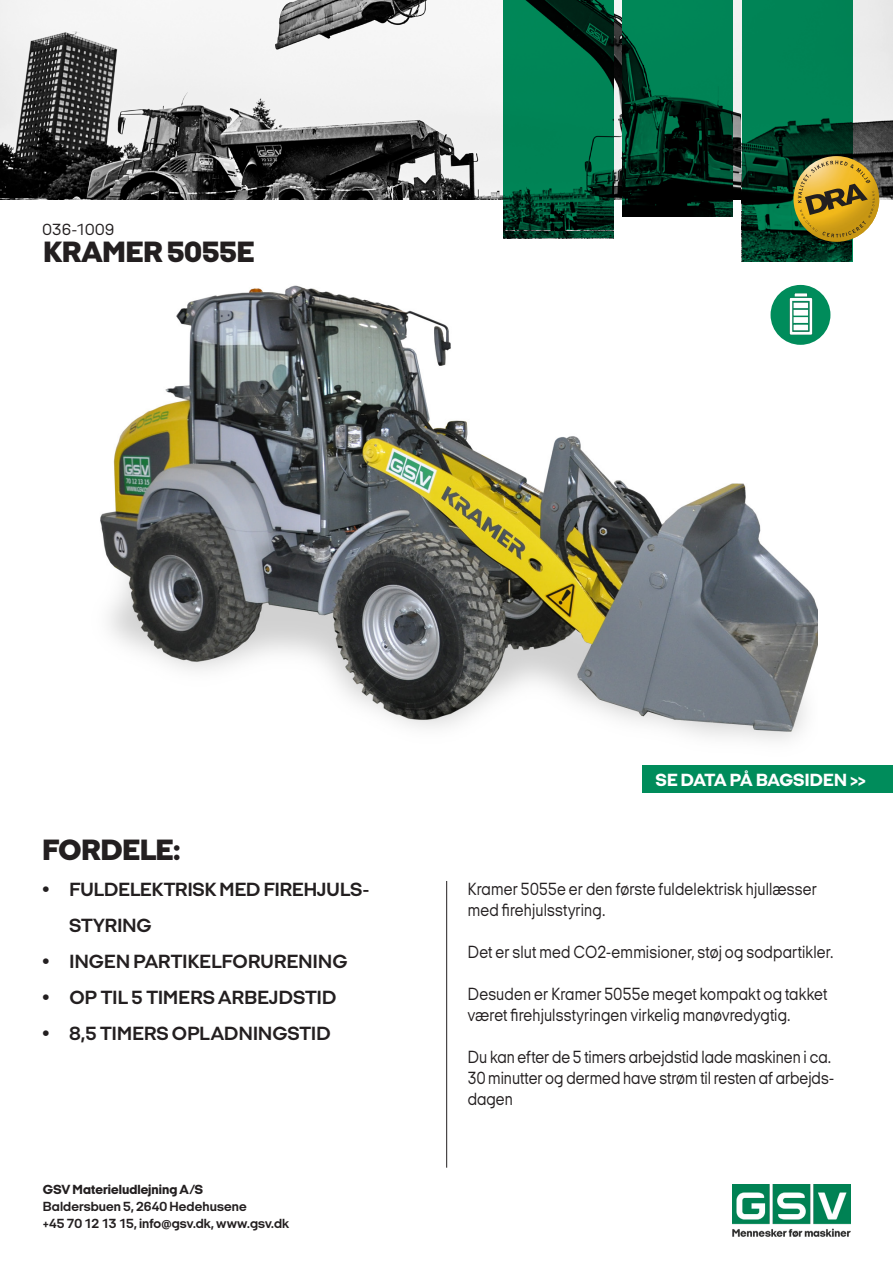
<style>
.page{position:relative;width:893px;height:1263px;background:#fff}
.page>*{position:absolute;margin:0;border:0;box-sizing:border-box;transform-origin:0 0}
.t1{font:900 30px "Italian Plate No 2 Expanded";letter-spacing:.005em;color:#231f20}
.t2{font:700 19.5px/36px "Italian Plate No 2 Expanded";letter-spacing:.01em;color:#231f20}
.brødtekst{font:18px/21px "Italian Plate No 2 Expanded";letter-spacing:.01em;color:#231f20;scale:.85 1}
.t3{font:800 18px "Italian Plate No 2 Expanded";color:#fff}
.t4{font:16.5px "Italian Plate No 2 Expanded";letter-spacing:.01em;color:#231f20}
.t5{font:700 13.5px/16.8px "Italian Plate No 2 Expanded";letter-spacing:.005em;color:#231f20}
.t6{font:800 13.5px "Italian Plate No 2 Expanded";color:#231f20}
</style>
<div class="page">
<img style="left:733px;top:1184px;width:117px;height:53px">
<svg style="left:503px;top:230px;width:111px;height:8px"></svg>
<img style="left:875px;top:199px;width:4px;height:19px">
<img style="left:0;top:0;width:893px;height:199px">
<svg style="left:503px;top:0;width:111px;height:230px;background:#006843"></svg>
<svg style="left:622px;top:0;width:110px;height:217px;background:#00482f"></svg>
<svg style="left:742px;top:0;width:111px;height:262px;background:#016944"></svg>
<svg style="left:762px;top:161px;width:113px;height:87px;background:#7a7932"></svg>
<img style="left:100px;top:284px;width:717px;height:457px">
<hr style="left:446px;top:881px;width:1px;height:287px;background:#231f20">
<div style="left:642px;top:765px;width:251px;height:28px;background:#008c5b"></div>
<div style="left:770px;top:285px;width:60px;height:60px;background:#008c5b;border-radius:50%"></div>
<img style="left:789px;top:293px;width:24px;height:42px">
<p class="t4" style="left:43px;top:221px;width:74px">036-1009</p>
<p class="t1" style="left:44px;top:235px;width:212px">KRAMER 5055E</p>
<p class="t1" style="left:43px;top:834px;width:139px">FORDELE:</p>
<p class="t2" style="left:70px;top:871px;width:301px;text-indent:-27px">• FULDELEKTRISK MED FIREHJULS-<br>STYRING</p>
<p class="t2" style="left:43px;top:943px;width:307px">• INGEN PARTIKELFORURENING</p>
<p class="t2" style="left:43px;top:979px;width:295px">• OP TIL 5 TIMERS ARBEJDSTID</p>
<p class="t2" style="left:43px;top:1015px;width:290px">• 8,5 TIMERS OPLADNINGSTID</p>
<p class="t6" style="left:43px;top:1182px;width:162px">GSV Materieludlejning A/S</p>
<p class="t5" style="left:43px;top:1198px;width:248px">Baldersbuen 5, 2640 Hedehusene<br>+45 70 12 13 15, info@gsv.dk, www.gsv.dk</p>
<p class="t3" style="left:656px;top:770px;width:212px">SE DATA PÅ BAGSIDEN &gt;&gt;</p>
<p class="brødtekst" style="left:468px;top:878px;width:412px">Kramer 5055e er den første fuldelektrisk hjullæsser med firehjulsstyring.</p>
<p class="brødtekst" style="left:468px;top:941px;width:431px">Det er slut med CO2-emmisioner, støj og sodpartikler.</p>
<p class="brødtekst" style="left:468px;top:983px;width:424px">Desuden er Kramer 5055e meget kompakt og takket været firehjulsstyringen virkelig manøvredygtig.</p>
<p class="brødtekst" style="left:468px;top:1046px;width:432px">Du kan efter de 5 timers arbejdstid lade maskinen i ca.<br>30 minutter og dermed have strøm til resten af arbejds&shy;dagen</p>
</div>
